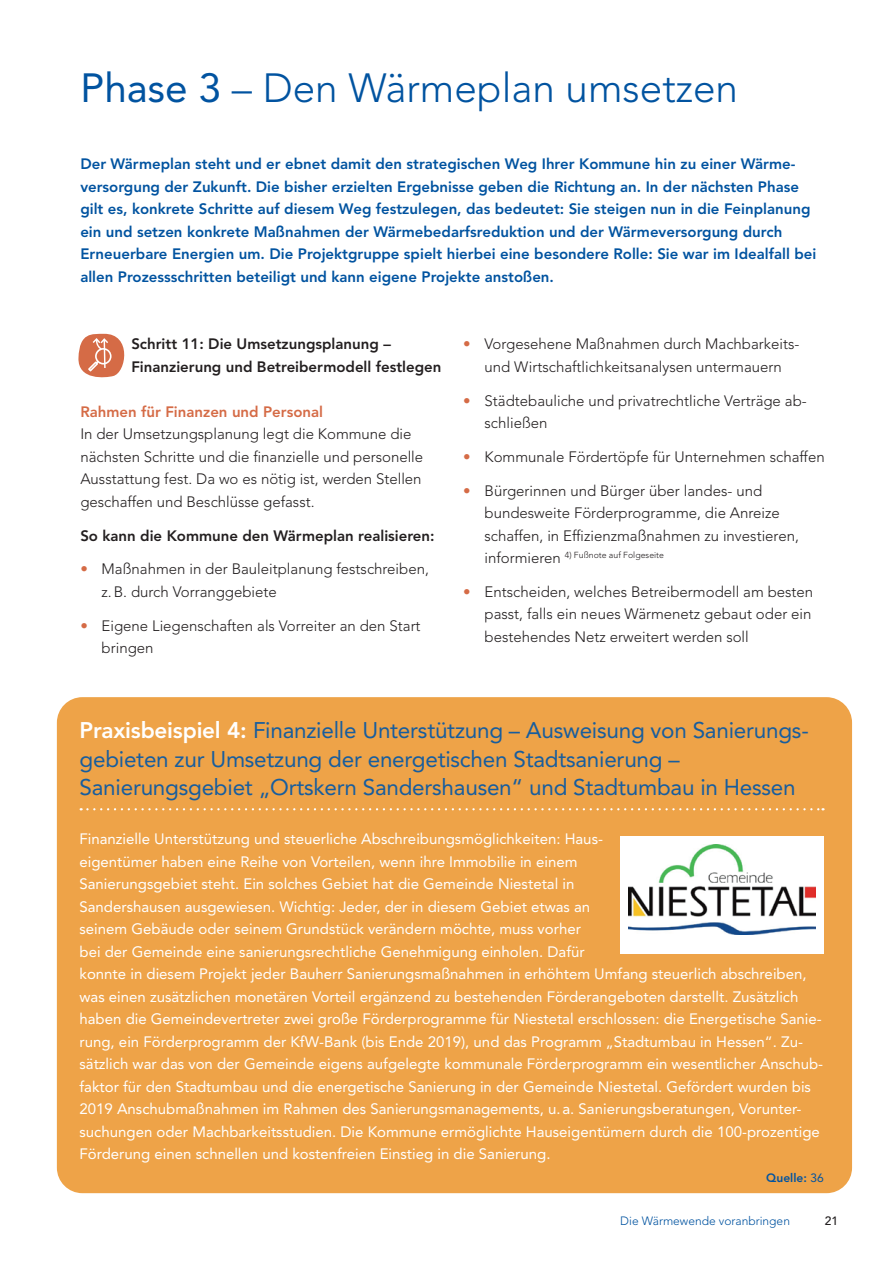
<style>
.page{position:relative;width:893px;height:1263px;background:#fff}
.page>*{position:absolute;margin:0;border:0;box-sizing:border-box;transform-origin:0 0}
.t1{font:300 40.5px "Avenir LT Std";color:#0153a0}
.t2{font:22.5px/28.5px "Avenir LT Std";letter-spacing:-.01em;color:#175d9e}
.t3{font:15px/22.5px "Avenir LT Std";color:#fff}
.t4{font:300 15px/22.5px "Avenir LT Std";color:#231f20}
.t5{font:800 15px/22.5px "Avenir LT Std";color:#0153a0}
.t6{font:800 15px/22.5px "Avenir LT Std";color:#231f20}
.t7{font:800 15px "Avenir LT Std";color:#d56b46}
.t8{font:300 12px "Avenir LT Std";color:#0153a0}
.t9{font:800 12px "Avenir LT Std";color:#0153a0}
.t10{font:500 12px "Avenir LT Std";color:#231f20}
.t11{font:300 8.7px "Avenir LT Std";color:#231f20}
.s1{font-weight:400}
.s2{font-weight:900;color:#d56b46}
.s3{font-size:15px}
.s4{font-weight:800;color:#fff}
</style>
<div class="page">
<svg style="left:78px;top:334px;width:46px;height:43px"></svg>
<div style="left:57px;top:697px;width:795px;height:496px;background:#eea348;border-radius:26px"></div>
<div style="left:620px;top:837px;width:204px;height:117px;background:#fff"></div>
<img style="left:629px;top:844px;width:186px;height:90px">
<svg style="left:81px;top:808px;width:742px;height:2px"></svg>
<h1 class="t1" style="left:80px;top:64px;width:659px"><span class="s1">Phase 3</span> – Den Wärmeplan umsetzen</h1>
<p class="t5" style="left:80px;top:153px;width:737px">Der Wärmeplan steht und er ebnet damit den strategischen Weg Ihrer Kommune hin zu einer Wärme&shy;versorgung der Zukunft. Die bisher erzielten Ergebnisse geben die Richtung an. In der nächsten Phase gilt es, konkrete Schritte auf diesem Weg festzulegen, das bedeutet: Sie steigen nun in die Feinplanung ein und setzen konkrete Maßnahmen der Wärmebedarfsreduktion und der Wärmeversorgung durch Erneuerbare Energien um. Die Projektgruppe spielt hierbei eine besondere Rolle: Sie war im Idealfall bei allen Prozessschritten beteiligt und kann eigene Projekte anstoßen.</p>
<p class="t6" style="left:131px;top:333px;width:312px">Schritt 11: Die Umsetzungsplanung –<br>Finanzierung und Betreibermodell festlegen</p>
<p class="t7" style="left:80px;top:403px;width:244px">Rahmen für Finanzen und Personal</p>
<p class="t4" style="left:80px;top:423px;width:344px">In der Umsetzungsplanung legt die Kommune die nächsten Schritte und die finanzielle und personelle Ausstattung fest. Da wo es nötig ist, werden Stellen geschaffen und Beschlüsse gefasst.</p>
<p class="t6" style="left:80px;top:524px;width:356px">So kann die Kommune den Wärmeplan realisieren:</p>
<p class="t4" style="left:102px;top:558px;width:329px;text-indent:-21px"><span class="s2">•</span> Maßnahmen in der Bauleitplanung festschreiben, z.B. durch Vorranggebiete</p>
<p class="t4" style="left:102px;top:614px;width:321px;text-indent:-21px"><span class="s2">•</span> Eigene Liegenschaften als Vorreiter an den Start bringen</p>
<p class="t4" style="left:463px;top:333px;width:338px;text-align:center"><span class="s2">•</span> Vorgesehene Maßnahmen durch Machbarkeits&shy;und Wirtschaftlichkeitsanalysen untermauern</p>
<p class="t4" style="left:485px;top:389px;width:324px;text-indent:-21px"><span class="s2">•</span> Städtebauliche und privatrechtliche Verträge ab&shy;schließen</p>
<p class="t4" style="left:463px;top:445px;width:363px"><span class="s2">•</span> Kommunale Fördertöpfe für Unternehmen schaffen</p>
<p class="t4" style="left:485px;top:479px;width:316px;text-indent:-21px"><span class="s2">•</span> Bürgerinnen und Bürger über landes- und bundesweite Förderprogramme, die Anreize schaffen, in Effizienzmaßnahmen zu investieren,</p>
<p class="t11" style="left:485px;top:550px;width:181px"><span class="s3">informieren</span> 4) Fußnote auf Folgeseite</p>
<p class="t4" style="left:485px;top:580px;width:330px;text-align:justify;text-indent:-21px"><span class="s2">•</span> Entscheiden, welches Betreibermodell am besten passt, falls ein neues Wärmenetz gebaut oder ein bestehendes Netz erweitert werden soll</p>
<h2 class="t2" style="left:80px;top:716px;width:731px"><span class="s4">Praxisbeispiel 4:</span> Finanzielle Unterstützung – Ausweisung von Sanierungs&shy;gebieten zur Umsetzung der energetischen Stadtsanierung –<br>Sanierungsgebiet „Ortskern Sandershausen“ und Stadtumbau in Hessen</h2>
<p class="t3" style="left:80px;top:828px;width:745px">Finanzielle Unterstützung und steuerliche Abschreibungsmöglichkeiten: Haus-<br>eigentümer haben eine Reihe von Vorteilen, wenn ihre Immobilie in einem<br>Sanierungsgebiet steht. Ein solches Gebiet hat die Gemeinde Niestetal in<br>Sandershausen ausgewiesen. Wichtig: Jeder, der in diesem Gebiet etwas an<br>seinem Gebäude oder seinem Grundstück verändern möchte, muss vorher<br>bei der Gemeinde eine sanierungsrechtliche Genehmigung einholen. Dafür<br>konnte in diesem Projekt jeder Bauherr Sanierungsmaßnahmen in erhöhtem Umfang steuerlich abschreiben, was einen zusätzlichen monetären Vorteil ergänzend zu bestehenden Förderangeboten darstellt. Zusätzlich haben die Gemeindevertreter zwei große Förderprogramme für Niestetal erschlossen: die Energetische Sanie&shy;rung, ein Förderprogramm der KfW-Bank (bis Ende 2019), und das Programm „Stadtumbau in Hessen“. Zu&shy;sätzlich war das von der Gemeinde eigens aufgelegte kommunale Förderprogramm ein wesentlicher Anschub&shy;faktor für den Stadtumbau und die energetische Sanierung in der Gemeinde Niestetal. Gefördert wurden bis 2019 Anschubmaßnahmen im Rahmen des Sanierungsmanagements, u.a. Sanierungsberatungen, Vorunter&shy;suchungen oder Machbarkeitsstudien. Die Kommune ermöglichte Hauseigentümern durch die 100-prozentige Förderung einen schnellen und kostenfreien Einstieg in die Sanierung.</p>
<p class="t9" style="left:766px;top:1171px;width:59px">Quelle: <span class="s1">36</span></p>
<p class="t8" style="left:620px;top:1214px;width:171px">Die Wärmewende voranbringen</p>
<p class="t10" style="left:825px;top:1214px;width:15px">21</p>
</div>
